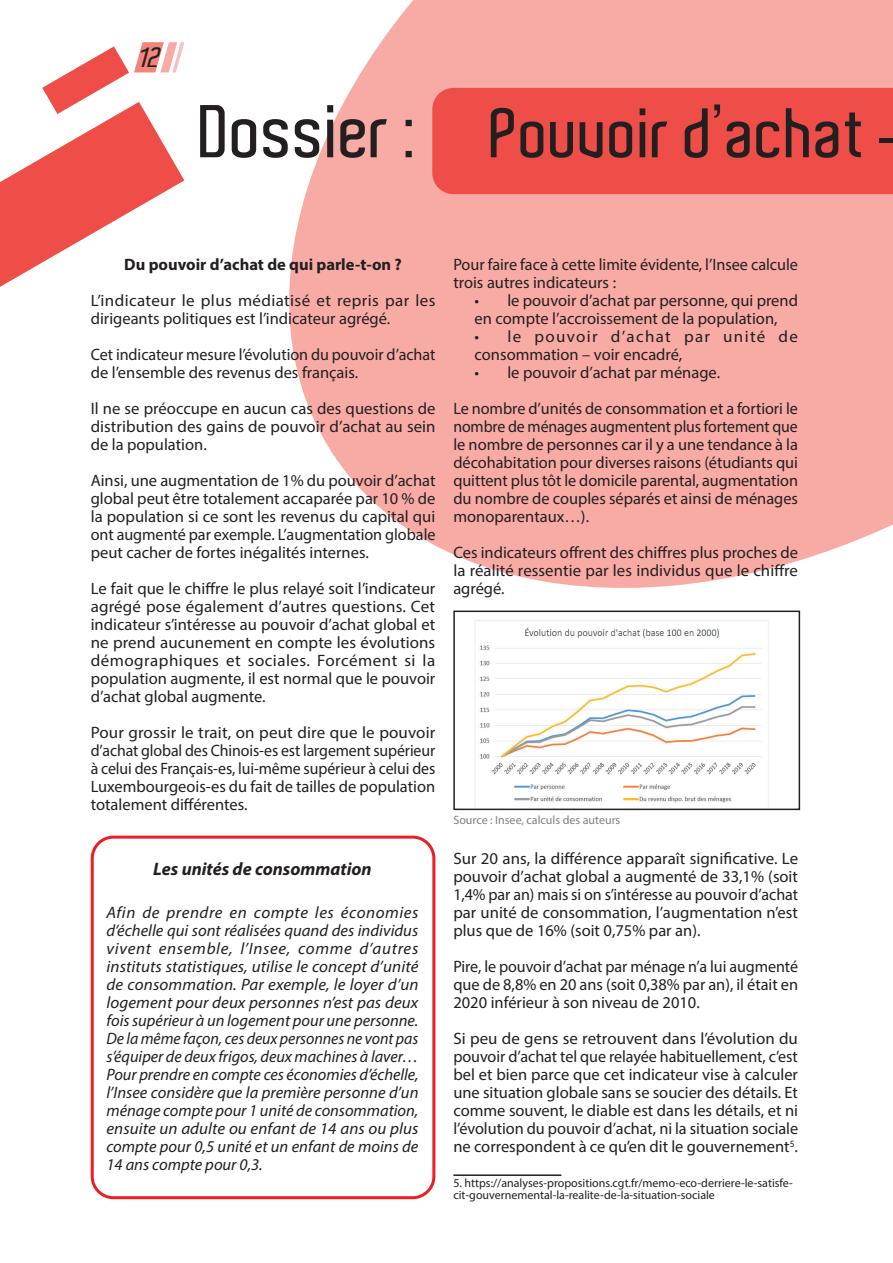
<style>
.page{position:relative;width:893px;height:1263px;background:#fff}
.page>*{position:absolute;margin:0;border:0;box-sizing:border-box;transform-origin:0 0}
.t1{font:600 67.5px "Aldo";color:#231f20}
.t2{font:italic 600 27px "Aldo";color:#231f20}
.t3{font:italic 700 18px "Myriad Pro";color:#231f20}
.t4{font:16.5px/18px "Myriad Pro";color:#231f20;text-align:justify}
.t5{font:italic 16.5px/18px "Myriad Pro";color:#231f20;text-align:justify}
.t6{font:16.5px/18px "Myriad Pro";color:#231f20;text-align:justify;scale:.96 1}
.t7{font:700 16.5px "Myriad Pro";color:#231f20}
.t8{font:12px/12px "Myriad Pro";color:#231f20}
.t9{font:12px "Myriad Pro";color:#7e8083}
.s1{font-size:72px}
</style>
<div class="page">
<svg style="left:289px;top:0;width:604px;height:634px;fill:#f8aaa5"></svg>
<div style="left:432px;top:88px;width:461px;height:106px;background:#ef4e48"></div>
<svg style="left:0;top:42px;width:184px;height:245px"></svg>
<hr style="left:453px;top:1174px;width:108px;height:2px;background:#231f20">
<div style="left:91px;top:836px;width:344px;height:363px;border:3px solid #ee1d23;border-radius:21px"></div>
<img style="left:456px;top:619px;width:341px;height:188px">
<div style="left:453px;top:610px;width:347px;height:200px;border:2px solid #231f20"></div>
<h2 class="t2" style="left:137px;top:43px;width:31px">12</h2>
<h1 class="t1" style="left:200px;top:95px;width:710px"><span class="s1">Dossier :</span> Pouvoir d’achat -</h1>
<p class="t7" style="left:124px;top:254px;width:279px">Du pouvoir d’achat de qui parle-t-on ?</p>
<p class="t4" style="left:91px;top:291px;width:346px">L’indicateur le plus médiatisé et repris par les dirigeants politiques est l’indicateur agrégé.</p>
<p class="t4" style="left:91px;top:345px;width:346px">Cet indicateur mesure l’évolution du pouvoir d’achat de l’ensemble des revenus des français.</p>
<p class="t4" style="left:91px;top:399px;width:346px">Il ne se préoccupe en aucun cas des questions de distribution des gains de pouvoir d’achat au sein de la population.</p>
<p class="t4" style="left:91px;top:471px;width:346px">Ainsi, une augmentation de 1% du pouvoir d’achat global peut être totalement accaparée par 10 % de la population si ce sont les revenus du capital qui ont augmenté par exemple. L’augmentation globale peut cacher de fortes inégalités internes.</p>
<p class="t4" style="left:91px;top:579px;width:346px">Le fait que le chiffre le plus relayé soit l’indicateur agrégé pose également d’autres questions. Cet indicateur s’intéresse au pouvoir d’achat global et ne prend aucunement en compte les évolutions démographiques et sociales. Forcément si la population augmente, il est normal que le pouvoir d’achat global augmente.</p>
<p class="t4" style="left:91px;top:723px;width:346px">Pour grossir le trait, on peut dire que le pouvoir d’achat global des Chinois-es est largement supérieur à celui des Français-es, lui-même supérieur à celui des Luxembourgeois-es du fait de tailles de population totalement différentes.</p>
<p class="t3" style="left:153px;top:857px;width:220px">Les unités de consommation</p>
<p class="t5" style="left:106px;top:903px;width:314px">Afin de prendre en compte les économies d’échelle qui sont réalisées quand des individus vivent ensemble, l’Insee, comme d’autres instituts statistiques, utilise le concept d’unité de consommation. Par exemple, le loyer d’un logement pour deux personnes n’est pas deux fois supérieur à un logement pour une personne.<br>De la même façon, ces deux personnes ne vont pas s’équiper de deux frigos, deux machines à laver… Pour prendre en compte ces économies d’échelle, l’Insee considère que la première personne d’un ménage compte pour 1 unité de consommation, ensuite un adulte ou enfant de 14 ans ou plus compte pour 0,5 unité et un enfant de moins de 14 ans compte pour 0,3.</p>
<p class="t4" style="left:453px;top:255px;width:346px">Pour faire face à cette limite évidente, l’Insee calcule trois autres indicateurs :</p>
<p class="t4" style="left:475px;top:291px;width:325px">• le pouvoir d’achat par personne, qui prend en compte l’accroissement de la population,</p>
<p class="t4" style="left:475px;top:327px;width:325px">• le pouvoir d’achat par unité de consommation – voir encadré,</p>
<p class="t4" style="left:453px;top:354px;width:346px;line-height:36px;text-indent:21px">• le pouvoir d’achat par ménage.<br>Le nombre d’unités de consommation et a fortiori le</p>
<p class="t6" style="left:453px;top:417px;width:361px">nombre de ménages augmentent plus fortement que le nombre de personnes car il y a une tendance à la décohabitation pour diverses raisons (étudiants qui quittent plus tôt le domicile parental, augmentation du nombre de couples séparés et ainsi de ménages monoparentaux…).</p>
<p class="t4" style="left:453px;top:543px;width:346px">Ces indicateurs offrent des chiffres plus proches de la réalité ressentie par les individus que le chiffre agrégé.</p>
<p class="t9" style="left:453px;top:812px;width:168px">Source : Insee, calculs des auteurs</p>
<p class="t4" style="left:453px;top:849px;width:346px">Sur 20 ans, la différence apparaît significative. Le pouvoir d’achat global a augmenté de 33,1% (soit 1,4% par an) mais si on s’intéresse au pouvoir d’achat par unité de consommation, l’augmentation n’est plus que de 16% (soit 0,75% par an).</p>
<p class="t4" style="left:453px;top:957px;width:346px">Pire, le pouvoir d’achat par ménage n’a lui augmenté que de 8,8% en 20 ans (soit 0,38% par an), il était en 2020 inférieur à son niveau de 2010.</p>
<p class="t4" style="left:453px;top:1029px;width:346px">Si peu de gens se retrouvent dans l’évolution du pouvoir d’achat tel que relayée habituellement, c’est bel et bien parce que cet indicateur vise à calculer une situation globale sans se soucier des détails. Et comme souvent, le diable est dans les détails, et ni l’évolution du pouvoir d’achat, ni la situation sociale ne correspondent à ce qu’en dit le gouvernement<sup>5</sup>.</p>
<p class="t8" style="left:453px;top:1177px;width:341px">5. https://analyses-propositions.cgt.fr/memo-eco-derriere-le-satisfe&shy;cit-gouvernemental-la-realite-de-la-situation-sociale</p>
</div>
